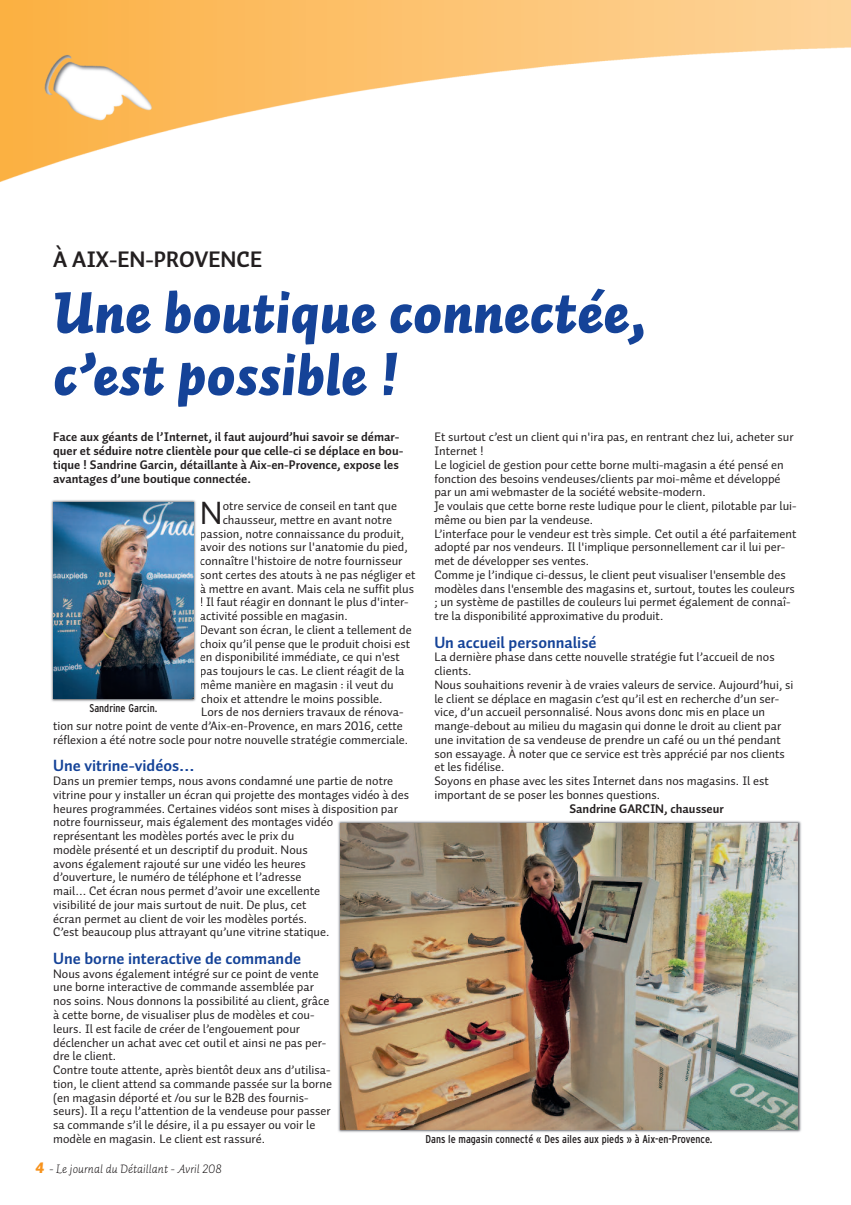
<style>
.page{position:relative;width:851px;height:1205px;background:#fff}
.page>*{position:absolute;margin:0;border:0;box-sizing:border-box;transform-origin:0 0}
.t1{font:57.5px/62.2px "Auto 2 Black Italic LF";color:#154398}
.t2{font:32.75px "Auto 2";color:#231f20}
.t3{font:22.5px "Auto 2 Bold LF";color:#231f20}
.t4{font:16.25px "Auto 2 Bold LF";color:#154398}
.t5{font:12.5px/13.8px "Auto 2 Regular LF";color:#231f20}
.t6{font:12.5px/13.8px "Auto 2 Bold LF";color:#231f20}
.t7{font:12.5px "Auto 2";color:#231f20}
.t8{font:12.5px "Auto 2 Light Italic LF";color:#0d090a}
.t9{font:condensed 11.25px "Interstate";color:#231f20}
.s1{font-family:"Auto 2"}
.s2{font-family:"Auto 2 Black Italic LF";font-size:15px;color:#f7931d}
</style>
<div class="page">
<img style="left:0;top:0;width:850px;height:182px">
<img style="left:338px;top:821px;width:463px;height:312px">
<img style="left:340px;top:823px;width:457px;height:306px">
<img style="left:51px;top:500px;width:145px;height:202px">
<img style="left:53px;top:502px;width:141px;height:196px">
<h3 class="t3" style="left:53px;top:252px;width:211px">À AIX-EN-PROVENCE</h3>
<h1 class="t1" style="left:53px;top:287px;width:594px">Une boutique connectée, c’est possible !</h1>
<p class="t6" style="left:53px;top:431px;width:351px">Face aux géants de l’Internet, il faut aujourd’hui savoir se démar&shy;quer et séduire notre clientèle pour que celle-ci se déplace en bou&shy;tique ! Sandrine Garcin, détaillante à Aix-en-Provence, expose les avantages d’une boutique connectée.</p>
<h2 class="t2" style="left:200px;top:502px;width:24px">N</h2>
<p class="t7" style="left:223px;top:502px;width:176px">otre service de conseil en tant que</p>
<p class="t5" style="left:434px;top:431px;width:364px">Et surtout c’est un client qui n'ira pas, en rentrant chez lui, acheter sur Internet !<br>Le logiciel de gestion pour cette borne multi-magasin a été pensé en fonction des besoins vendeuses/clients par moi-même et développé par un ami webmaster de la société website-modern.<br>Je voulais que cette borne reste ludique pour le client, pilotable par lui&shy;même ou bien par la vendeuse.<br>L’interface pour le vendeur est très simple. Cet outil a été parfaitement adopté par nos vendeurs. Il l'implique personnellement car il lui per&shy;met de développer ses ventes.<br>Comme je l’indique ci-dessus, le client peut visualiser l'ensemble des modèles dans l'ensemble des magasins et, surtout, toutes les couleurs ; un système de pastilles de couleurs lui permet également de connaî&shy;tre la disponibilité approximative du produit.</p>
<h3 class="t4" style="left:434px;top:636px;width:164px">Un accueil personnalisé</h3>
<p class="t5" style="left:434px;top:651px;width:360px">La dernière phase dans cette nouvelle stratégie fut l’accueil de nos clients.<br>Nous souhaitions revenir à de vraies valeurs de service. Aujourd’hui, si le client se déplace en magasin c’est qu’il est en recherche d’un ser&shy;vice, d’un accueil personnalisé. Nous avons donc mis en place un mange-debout au milieu du magasin qui donne le droit au client par une invitation de sa vendeuse de prendre un café ou un thé pendant son essayage. À noter que ce service est très apprécié par nos clients et les fidélise.<br>Soyons en phase avec les sites Internet dans nos magasins. Il est important de se poser les bonnes questions.</p>
<p class="t6" style="left:569px;top:803px;width:156px">Sandrine GARCIN, chausseur</p>
<p class="t7" style="left:223px;top:515px;width:171px">chausseur, mettre en avant notre</p>
<p class="t7" style="left:200px;top:529px;width:206px">passion, notre connaissance du produit,</p>
<p class="t7" style="left:200px;top:543px;width:209px">avoir des notions sur l'anatomie du pied,</p>
<p class="t7" style="left:200px;top:557px;width:204px">connaître l'histoire de notre fournisseur</p>
<p class="t7" style="left:200px;top:570px;width:217px">sont certes des atouts à ne pas négliger et</p>
<p class="t5" style="left:200px;top:583px;width:216px"><span class="s1">à mettre en avant.</span> Mais cela ne suffit plus</p>
<p class="t5" style="left:200px;top:596px;width:210px">! Il faut réagir en donnant le plus d'inter-</p>
<p class="t5" style="left:200px;top:610px;width:149px">activité possible en magasin.</p>
<p class="t5" style="left:200px;top:624px;width:213px">Devant son écran, le client a tellement de</p>
<p class="t5" style="left:200px;top:638px;width:212px">choix qu’il pense que le produit choisi est</p>
<p class="t5" style="left:200px;top:651px;width:201px">en disponibilité immédiate, ce qui n'est</p>
<p class="t5" style="left:200px;top:665px;width:206px">pas toujours le cas. Le client réagit de la</p>
<p class="t5" style="left:200px;top:679px;width:195px">même manière en magasin : il veut du</p>
<p class="t5" style="left:201px;top:693px;width:183px">choix et attendre le moins possible.</p>
<p class="t5" style="left:201px;top:706px;width:204px">Lors de nos derniers travaux de rénova-</p>
<p class="t5" style="left:53px;top:720px;width:351px">tion sur notre point de vente d’Aix-en-Provence, en mars 2016, cette</p>
<p class="t5" style="left:53px;top:734px;width:356px">réflexion a été notre socle pour notre nouvelle stratégie commerciale.</p>
<h3 class="t4" style="left:53px;top:760px;width:143px">Une vitrine-vidéos…</h3>
<p class="t5" style="left:53px;top:775px;width:357px">Dans un premier temps, nous avons condamné une partie de notre vitrine pour y installer un écran qui projette des montages vidéo à des heures programmées. Certaines vidéos sont mises à disposition par notre fournisseur, mais également des montages vidéo<br>représentant les modèles portés avec le prix du<br>modèle présenté et un descriptif du produit. Nous<br>avons également rajouté sur une vidéo les heures<br>d’ouverture, le numéro de téléphone et l’adresse<br>mail… Cet écran nous permet d’avoir une excellente<br>visibilité de jour mais surtout de nuit. De plus, cet<br>écran permet au client de voir les modèles portés.<br>C’est beaucoup plus attrayant qu’une vitrine statique.</p>
<h3 class="t4" style="left:53px;top:953px;width:249px">Une borne interactive de commande</h3>
<p class="t5" style="left:53px;top:968px;width:280px">Nous avons également intégré sur ce point de vente une borne interactive de commande assemblée par nos soins. Nous donnons la possibilité au client, grâce à cette borne, de visualiser plus de modèles et cou&shy;leurs. Il est facile de créer de l’engouement pour déclencher un achat avec cet outil et ainsi ne pas per&shy;dre le client.<br>Contre toute attente, après bientôt deux ans d’utilisa&shy;tion, le client attend sa commande passée sur la borne (en magasin déporté et /ou sur le B2B des fournis&shy;seurs). Il a reçu l’attention de la vendeuse pour passer sa commande s’il le désire, il a pu essayer ou voir le modèle en magasin. Le client est rassuré.</p>
<p class="t9" style="left:89px;top:702px;width:69px">Sandrine Garcin.</p>
<p class="t9" style="left:425px;top:1132px;width:288px">Dans le magasin connecté « Des ailes aux pieds » à Aix-en-Provence.</p>
<p class="t8" style="left:35px;top:1164px;width:188px"><span class="s2">4</span> - Le journal du Détaillant - Avril 208</p>
</div>
